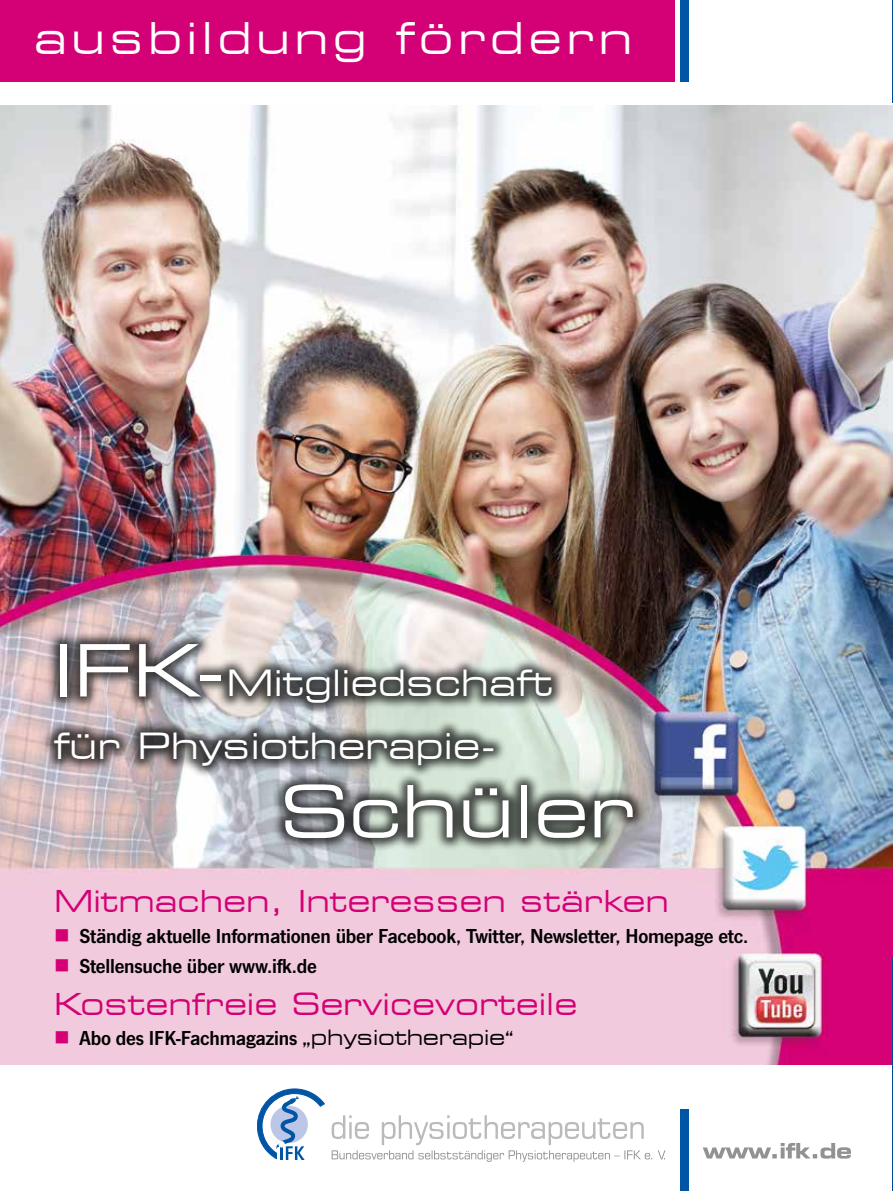
<style>
.page{position:relative;width:893px;height:1191px;background:#fff}
.page>*{position:absolute;margin:0;border:0;box-sizing:border-box;transform-origin:0 0}
.t1{font:expanded 72px "Square 721 BT";color:#fff}
.t2{font:expanded 43.5px "Square 721 BT";letter-spacing:.1em;color:#fff}
.t3{font:expanded 36px/62.1px "Square 721 BT";color:#fff}
.t4{font:expanded 30px "Square 721 BT";color:#d40075}
.t5{font:21px "News Got Dem";letter-spacing:-.01em;color:#000}
.s1{font-size:72px}
.s2{color:#d40075}
.s3{font-family:"Square 721 BT";font-stretch:expanded}
</style>
<div class="page">
<div style="left:0;top:0;width:674px;height:81px;background:#d40075"></div>
<div style="left:680px;top:0;width:9px;height:81px;background:#0056a4"></div>
<div style="left:680px;top:1109px;width:9px;height:82px;background:#0056a4"></div>
<svg style="left:257px;top:1088px;width:68px;height:72px"></svg>
<svg style="left:332px;top:1115px;width:333px;height:46px"></svg>
<svg style="left:703px;top:1143px;width:148px;height:15px"></svg>
<img style="left:0;top:106px;width:893px;height:958px">
<div style="left:42px;top:630px;width:604px;height:221px;background:#000;opacity:.7"></div>
<h2 class="t2" style="left:34px;top:13px;width:600px">ausbildung fördern</h2>
<h3 class="t3" style="left:54px;top:652px;width:500px"><span class="s1">IFK-</span>Mitgliedschaft für Physiotherapie-</h3>
<h1 class="t1" style="left:280px;top:768px;width:356px">Schüler</h1>
<h3 class="t4" style="left:54px;top:883px;width:617px">Mitmachen, Interessen stärken</h3>
<p class="t5" style="left:54px;top:923px;width:696px"><span class="s2">■</span> Ständig aktuelle Informationen über Facebook, Twitter, Newsletter, Homepage etc.</p>
<p class="t5" style="left:54px;top:953px;width:264px"><span class="s2">■</span> Stellensuche über www.ifk.de</p>
<h3 class="t4" style="left:54px;top:986px;width:525px">Kostenfreie Servicevorteile</h3>
<p class="t5" style="left:54px;top:1026px;width:461px"><span class="s2">■</span> Abo des IFK-Fachmagazins „<span class="s3">physiotherapie</span>“</p>
</div>
